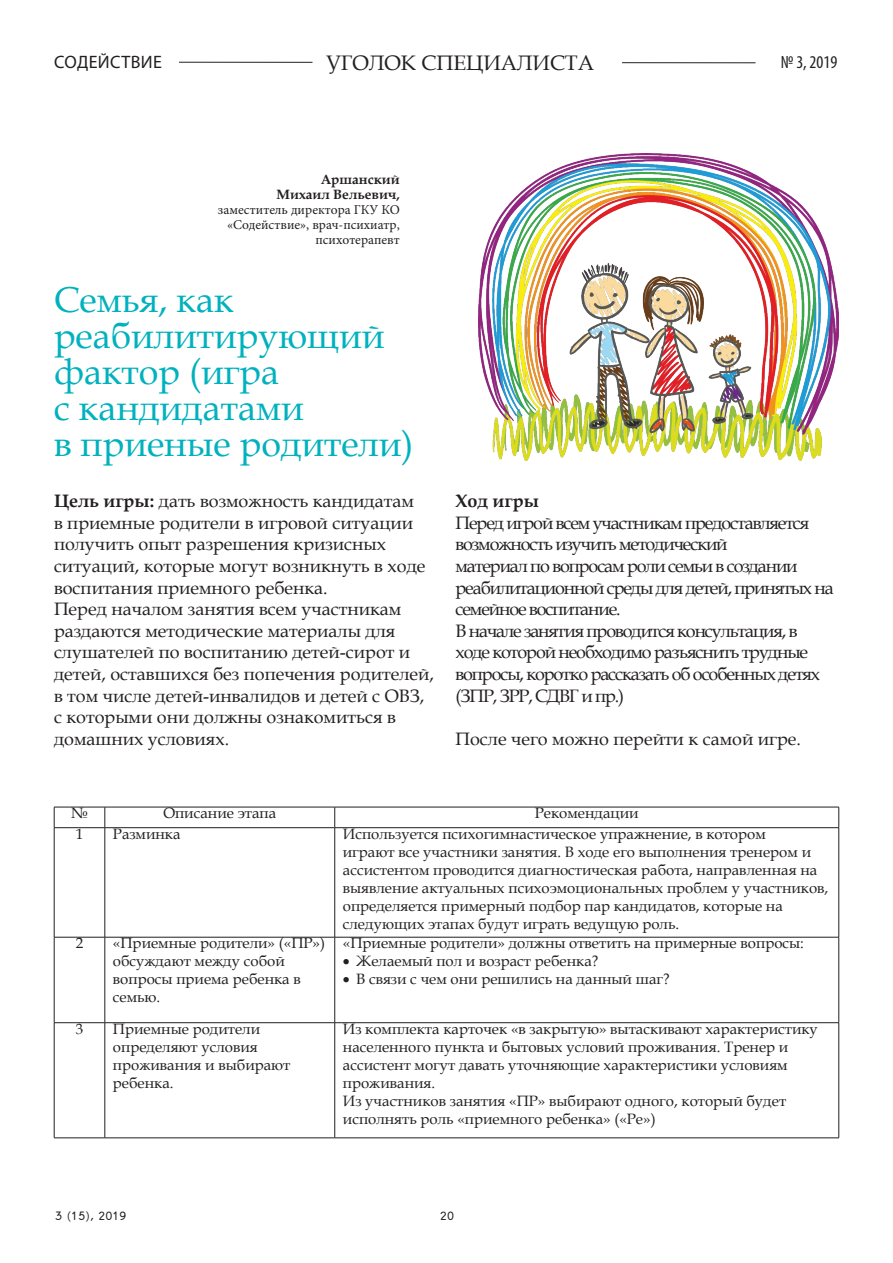
<style>
.page{position:relative;width:893px;height:1263px;background:#fff}
.page>*{position:absolute;margin:0;border:0;box-sizing:border-box;transform-origin:0 0}
.t1{font:36px/36px "Book Antiqua";color:#00b1be}
.t2{font:21px "Book Antiqua";color:#231f20}
.t3{font:18px/21.6px "Book Antiqua";color:#231f20}
.t4{font:18px/21.6px "Book Antiqua";letter-spacing:-.06em;color:#231f20}
.t5{font:18px "Myriad Pro";letter-spacing:.02em;color:#231f20}
.t6{font:700 18px "Book Antiqua";color:#231f20}
.t7{font:condensed 18px "Myriad Pro";color:#231f20}
.t8{font:15px/18px "Book Antiqua";color:#231f20}
.t9{font:15px "Miriam";color:#231f20}
.t10{font:13.5px/15px "Minion Pro";color:#231f20;text-align:right}
.t11{font:700 13.5px/15px "Book Antiqua";color:#231f20;text-align:right}
.s1{font-weight:700}
</style>
<div class="page">
<hr style="left:54px;top:807px;width:51px;height:1px;background:#231f20">
<svg style="left:54px;top:807px;width:1px;height:20px"></svg>
<hr style="left:105px;top:807px;width:230px;height:1px;background:#231f20">
<svg style="left:105px;top:807px;width:1px;height:20px"></svg>
<hr style="left:335px;top:807px;width:504px;height:1px;background:#231f20">
<svg style="left:334px;top:807px;width:1px;height:20px"></svg>
<svg style="left:838px;top:807px;width:1px;height:20px"></svg>
<hr style="left:54px;top:827px;width:51px;height:1px;background:#231f20">
<hr style="left:54px;top:828px;width:1px;height:109px;background:#231f20">
<hr style="left:105px;top:827px;width:230px;height:1px;background:#231f20">
<hr style="left:105px;top:828px;width:1px;height:109px;background:#231f20">
<hr style="left:335px;top:827px;width:504px;height:1px;background:#231f20">
<hr style="left:334px;top:828px;width:1px;height:109px;background:#231f20">
<hr style="left:838px;top:828px;width:1px;height:109px;background:#231f20">
<hr style="left:54px;top:937px;width:51px;height:1px;background:#231f20">
<hr style="left:54px;top:937px;width:1px;height:85px;background:#231f20">
<hr style="left:105px;top:937px;width:230px;height:1px;background:#231f20">
<hr style="left:105px;top:937px;width:1px;height:85px;background:#231f20">
<hr style="left:335px;top:937px;width:504px;height:1px;background:#231f20">
<hr style="left:334px;top:937px;width:1px;height:85px;background:#231f20">
<hr style="left:838px;top:937px;width:1px;height:85px;background:#231f20">
<hr style="left:54px;top:1022px;width:51px;height:1px;background:#231f20">
<hr style="left:54px;top:1023px;width:1px;height:115px;background:#231f20">
<hr style="left:105px;top:1022px;width:230px;height:1px;background:#231f20">
<hr style="left:105px;top:1023px;width:1px;height:115px;background:#231f20">
<hr style="left:335px;top:1022px;width:504px;height:1px;background:#231f20">
<hr style="left:334px;top:1023px;width:1px;height:115px;background:#231f20">
<hr style="left:838px;top:1023px;width:1px;height:115px;background:#231f20">
<hr style="left:54px;top:1137px;width:51px;height:1px;background:#231f20">
<hr style="left:105px;top:1137px;width:230px;height:1px;background:#231f20">
<hr style="left:335px;top:1137px;width:504px;height:1px;background:#231f20">
<hr style="left:622px;top:62px;width:133px;height:1px;background:#231f20">
<hr style="left:179px;top:62px;width:133px;height:1px;background:#231f20">
<img style="left:479px;top:153px;width:360px;height:307px">
<p class="t5" style="left:54px;top:50px;width:109px">содействие</p>
<h2 class="t2" style="left:326px;top:48px;width:16px">УГОЛО</h2>
<h2 class="t2" style="left:401px;top:48px;width:70px">К СПЕЦИАЛИСТА</h2>
<p class="t7" style="left:781px;top:51px;width:58px">№ 3, 2019</p>
<p class="t11" style="left:277px;top:171px;width:125px">Аршанский<br>Михаил Вельевич,</p>
<p class="t10" style="left:218px;top:202px;width:183px">заместитель директора ГКУ КО «Содействие», врач-психиатр, психотерапевт</p>
<h1 class="t1" style="left:54px;top:281px;width:361px">Семья, как реабилитирующий фактор (игра<br>с кандидатами<br>в приеные родители)</h1>
<p class="t3" style="left:54px;top:490px;width:381px"><span class="s1">Цель игры:</span> дать возможность кандидатам<br>в приемные родители в игровой ситуации получить опыт разрешения кризисных ситуаций, которые могут возникнуть в ходе воспитания приемного ребенка.<br>Перед началом занятия всем участникам раздаются методические материалы для слушателей по воспитанию детей-сирот и детей, оставшихся без попечения родителей, в том числе детей-инвалидов и детей с ОВЗ, с которыми они должны ознакомиться в домашних условиях.</p>
<p class="t6" style="left:455px;top:489px;width:85px">Ход игры</p>
<p class="t4" style="left:455px;top:511px;width:380px">Перед игрой всем участникам предоставляется возможность изучить методический<br>материал по вопросам роли семьи в создании реабилитационной среды для детей, принятых на семейное воспитание.<br>В начале занятия проводится консультация, в ходе которой необходимо разъяснить трудные вопросы, коротко рассказать об особенных детях (ЗПР, ЗРР, СДВГ и пр.)</p>
<p class="t3" style="left:455px;top:727px;width:347px">После чего можно перейти к самой игре.</p>
<p class="t8" style="left:71px;top:804px;width:18px">№</p>
<p class="t8" style="left:163px;top:804px;width:114px">Описание этапа</p>
<p class="t8" style="left:535px;top:804px;width:105px">Рекомендации</p>
<p class="t8" style="left:76px;top:824px;width:9px">1</p>
<p class="t8" style="left:113px;top:824px;width:69px">Разминка</p>
<p class="t8" style="left:343px;top:824px;width:487px">Используется психогимнастическое упражнение, в котором<br>играют все участники занятия. В ходе его выполнения тренером и ассистентом проводится диагностическая работа, направленная на выявление актуальных психоэмоциональных проблем у участников, определяется примерный подбор пар кандидатов, которые на следующих этапах будут играть ведущую роль.</p>
<p class="t8" style="left:76px;top:934px;width:9px">2</p>
<p class="t8" style="left:113px;top:934px;width:214px">«Приемные родители» («ПР») обсуждают между собой вопросы приема ребенка в семью.</p>
<p class="t8" style="left:343px;top:934px;width:463px">«Приемные родители» должны ответить на примерные вопросы:</p>
<p class="t8" style="left:343px;top:952px;width:257px">• Желаемый пол и возраст ребенка?</p>
<p class="t8" style="left:343px;top:970px;width:328px">• В связи с чем они решились на данный шаг?</p>
<p class="t8" style="left:76px;top:1019px;width:9px">3</p>
<p class="t8" style="left:113px;top:1019px;width:179px">Приемные родители определяют условия проживания и выбирают ребенка.</p>
<p class="t8" style="left:343px;top:1019px;width:477px">Из комплекта карточек «в закрытую» вытаскивают характеристику населенного пункта и бытовых условий проживания. Тренер и ассистент могут давать уточняющие характеристики условиям проживания.<br>Из участников занятия «ПР» выбирают одного, который будет исполнять роль «приемного ребенка» («Ре»)</p>
<p class="t9" style="left:55px;top:1209px;width:73px">3 (15), 2019</p>
<p class="t9" style="left:440px;top:1209px;width:16px">20</p>
</div>
